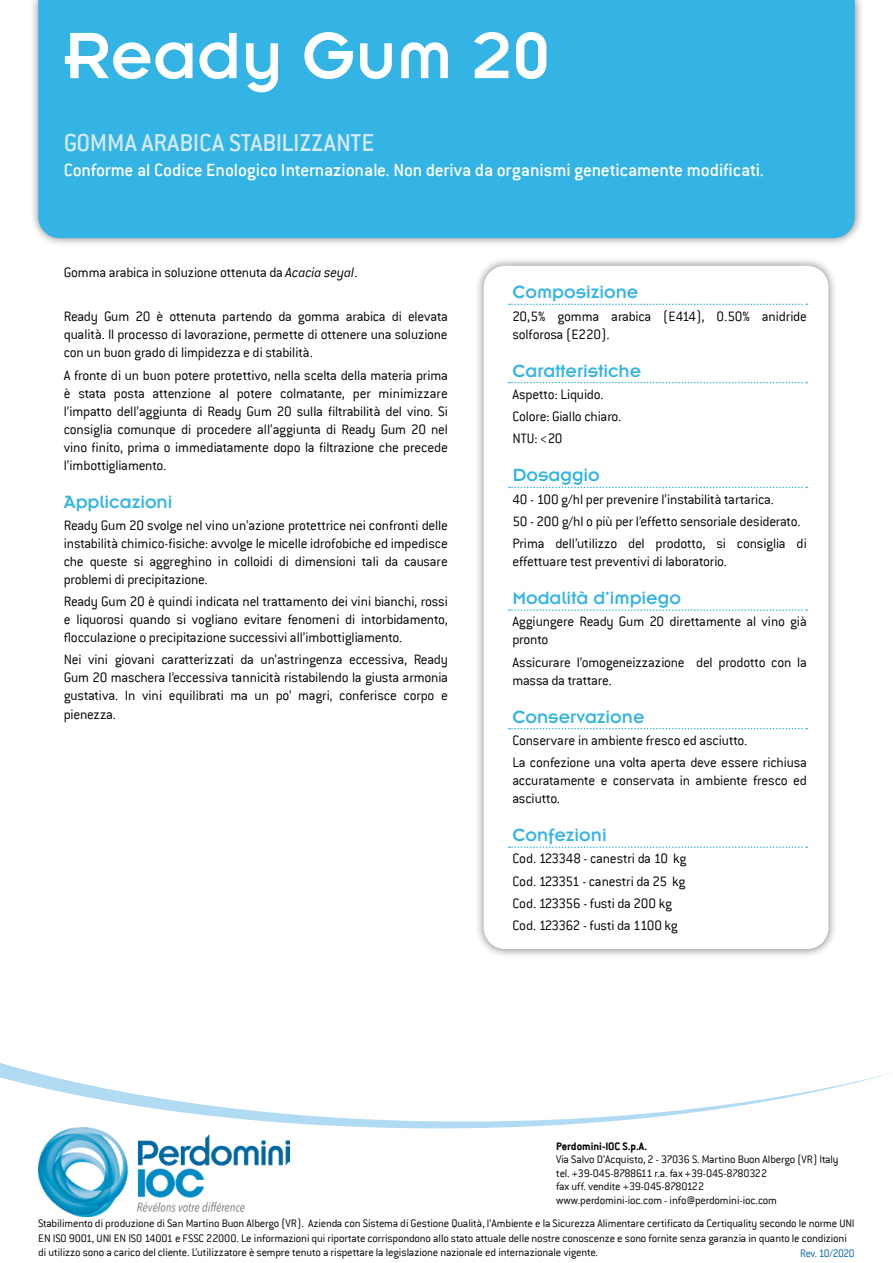
<style>
.page{position:relative;width:893px;height:1263px;background:#fff}
.page>*{position:absolute;margin:0;border:0;box-sizing:border-box;transform-origin:0 0}
.t1{font:72px "Insignia";color:#fff}
.t2{font:500 27px "Conduit ITC";color:#d3eaf7}
.t3{font:19.5px "Insignia A";color:#34b4e4}
.t4{font:500 19.5px "Conduit ITC";color:#fff}
.t5{font:300 15px/18px "Conduit ITC";letter-spacing:-.015em;color:#000}
.t6{font:300 12px/13.5px "Conduit ITC";letter-spacing:-.015em;color:#000}
.t7{font:700 12px "Conduit ITC";color:#000}
.t8{font:300 12px "Conduit ITC";letter-spacing:-.04em;color:#0065a6;scale:.95 1}
.s1{font-style:italic}
</style>
<div class="page">
<div style="left:29px;top:0;width:835px;height:247px;background:#000;opacity:.5"></div>
<div style="left:38px;top:0;width:817px;height:238px;background:#34b4e4"></div>
<svg style="left:0;top:1063px;width:892px;height:65px"></svg>
<div style="left:474px;top:257px;width:363px;height:701px;background:#000;opacity:.5"></div>
<div style="left:484px;top:266px;width:344px;height:683px;background:#fff;border-radius:21px"></div>
<svg style="left:509px;top:304px;width:298px;height:1px"></svg>
<svg style="left:509px;top:382px;width:298px;height:1px"></svg>
<svg style="left:509px;top:487px;width:298px;height:1px"></svg>
<svg style="left:509px;top:609px;width:298px;height:2px"></svg>
<svg style="left:509px;top:728px;width:298px;height:1px"></svg>
<svg style="left:509px;top:846px;width:298px;height:2px"></svg>
<img style="left:38px;top:1128px;width:251px;height:89px">
<h1 class="t1" style="left:64px;top:19px;width:488px">Ready Gum 20</h1>
<h2 class="t2" style="left:64px;top:127px;width:312px">GOMMA ARABICA STABILIZZANTE</h2>
<h3 class="t4" style="left:64px;top:159px;width:702px">Conforme al Codice Enologico Internazionale. Non deriva da organismi geneticamente modificati.</h3>
<p class="t5" style="left:64px;top:263px;width:295px">Gomma arabica in soluzione ottenuta da <span class="s1">Acacia seyal</span>.</p>
<p class="t5" style="left:64px;top:308px;width:386px;text-align:justify">Ready Gum 20 è ottenuta partendo da gomma arabica di elevata qualità. Il processo di lavorazione, permette di ottenere una soluzione con un buon grado di limpidezza e di stabilità.</p>
<p class="t5" style="left:64px;top:366px;width:386px;text-align:justify">A fronte di un buon potere protettivo, nella scelta della materia prima è stata posta attenzione al potere colmatante, per minimizzare l’impatto dell’aggiunta di Ready Gum 20 sulla filtrabilità del vino. Si consiglia comunque di procedere all’aggiunta di Ready Gum 20 nel vino finito, prima o immediatamente dopo la filtrazione che precede l’imbottigliamento.</p>
<h3 class="t3" style="left:64px;top:492px;width:110px">Applicazioni</h3>
<p class="t5" style="left:64px;top:516px;width:386px;text-align:justify">Ready Gum 20 svolge nel vino un’azione protettrice nei confronti delle instabilità chimico-fisiche: avvolge le micelle idrofobiche ed impedisce che queste si aggreghino in colloidi di dimensioni tali da causare problemi di precipitazione.</p>
<p class="t5" style="left:64px;top:593px;width:386px;text-align:justify">Ready Gum 20 è quindi indicata nel trattamento dei vini bianchi, rossi e liquorosi quando si vogliano evitare fenomeni di intorbidamento, flocculazione o precipitazione successivi all’imbottigliamento.</p>
<p class="t5" style="left:64px;top:651px;width:386px;text-align:justify">Nei vini giovani caratterizzati da un’astringenza eccessiva, Ready Gum 20 maschera l’eccessiva tannicità ristabilendo la giusta armonia gustativa. In vini equilibrati ma un po’ magri, conferisce corpo e pienezza.</p>
<h3 class="t3" style="left:512px;top:282px;width:128px">Composizione</h3>
<p class="t5" style="left:512px;top:307px;width:296px">20,5% gomma arabica (E414), 0.50% anidride solforosa (E220).</p>
<h3 class="t3" style="left:512px;top:360px;width:130px">Caratteristiche</h3>
<p class="t5" style="left:512px;top:383px;width:110px;line-height:22.2px">Aspetto: Liquido.<br>Colore: Giallo chiaro.<br>NTU: &lt;20</p>
<h3 class="t3" style="left:512px;top:465px;width:89px">Dosaggio</h3>
<p class="t5" style="left:512px;top:488px;width:296px;line-height:22.2px">40 - 100 g/hl per prevenire l’instabilità tartarica.<br>50 - 200 g/hl o più per l’effetto sensoriale desiderato.<br>Prima dell’utilizzo del prodotto, si consiglia di</p>
<p class="t5" style="left:512px;top:552px;width:216px">effettuare test preventivi di laboratorio.</p>
<h3 class="t3" style="left:512px;top:588px;width:170px">Modalità d’impiego</h3>
<p class="t5" style="left:512px;top:613px;width:296px">Aggiungere Ready Gum 20 direttamente al vino già pronto</p>
<p class="t5" style="left:512px;top:653px;width:296px">Assicurare l’omogeneizzazione del prodotto con la massa da trattare.</p>
<h3 class="t3" style="left:512px;top:706px;width:134px">Conservazione</h3>
<p class="t5" style="left:512px;top:729px;width:296px;line-height:22.2px">Conservare in ambiente fresco ed asciutto.<br>La confezione una volta aperta deve essere richiusa</p>
<p class="t5" style="left:512px;top:771px;width:296px">accuratamente e conservata in ambiente fresco ed asciutto.</p>
<h3 class="t3" style="left:512px;top:825px;width:96px">Confezioni</h3>
<p class="t5" style="left:512px;top:848px;width:176px;line-height:22.2px">Cod. 123348 - canestri da 10 kg<br>Cod. 123351 - canestri da 25 kg<br>Cod. 123356 - fusti da 200 kg<br>Cod. 123362 - fusti da 1100 kg</p>
<p class="t7" style="left:556px;top:1139px;width:93px">Perdomini-IOC S.p.A.</p>
<p class="t6" style="left:556px;top:1153px;width:284px">Via Salvo D’Acquisto, 2 - 37036 S. Martino Buon Albergo (VR) Italy tel. +39-045-8788611 r.a. fax +39-045-8780322<br>fax uff. vendite +39-045-8780122<br>www.perdomini-ioc.com - info@perdomini-ioc.com</p>
<p class="t6" style="left:38px;top:1216px;width:818px;line-height:14.4px">Stabilimento di produzione di San Martino Buon Albergo (VR). Azienda con Sistema di Gestione Qualità, l’Ambiente e la Sicurezza Alimentare certificato da Certiquality secondo le norme UNI<br>EN ISO 9001, UNI EN ISO 14001 e FSSC 22000. Le informazioni qui riportate corrispondono allo stato attuale delle nostre conoscenze e sono fornite senza garanzia in quanto le condizioni di utilizzo sono a carico del cliente. L’utilizzatore è sempre tenuto a rispettare la legislazione nazionale ed internazionale vigente.</p>
<p class="t8" style="left:800px;top:1247px;width:59px">Rev. 10/2020</p>
</div>
